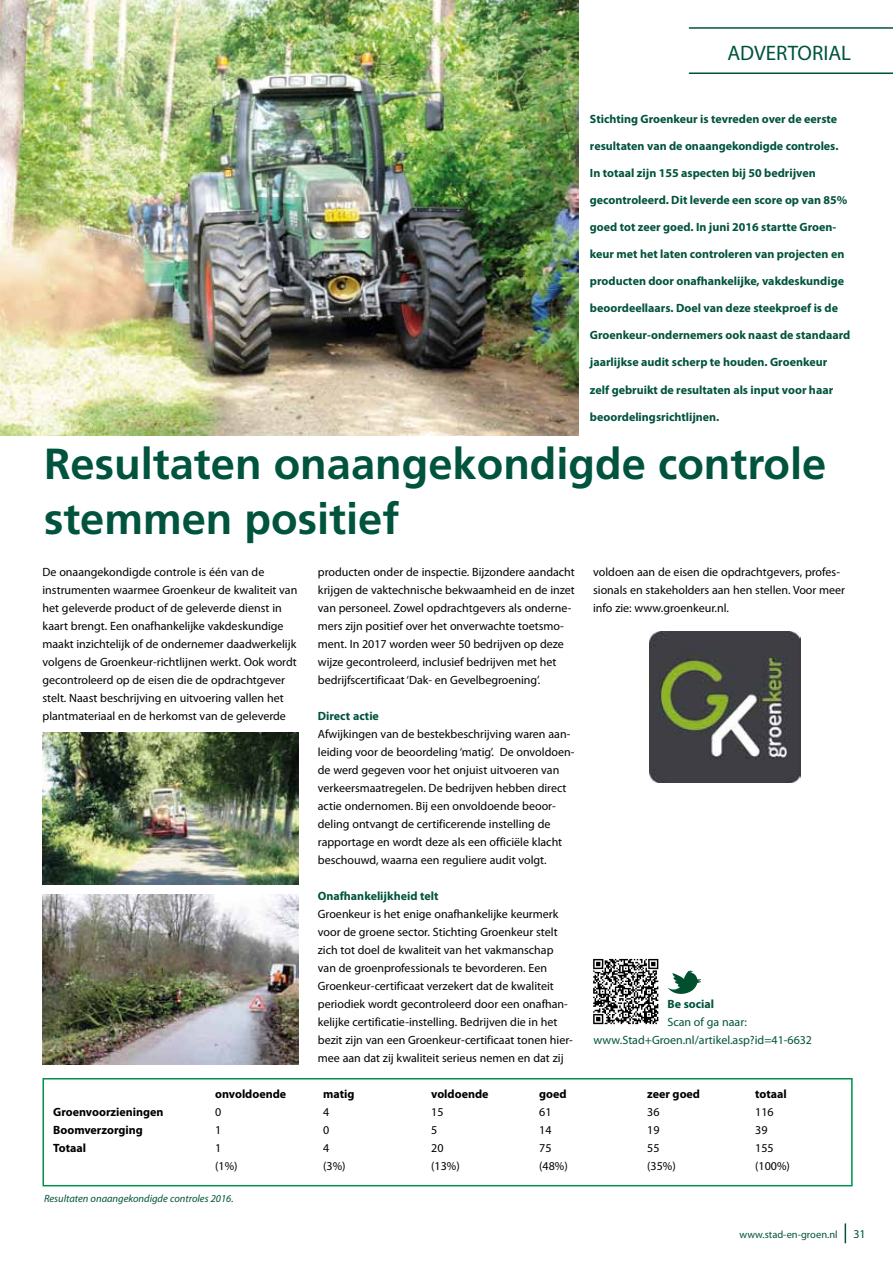
<style>
.page{position:relative;width:893px;height:1263px;background:#fff}
.page>*{position:absolute;margin:0;border:0;box-sizing:border-box;transform-origin:0 0}
.t1{font:700 43.5px/55.5px "Frutiger";color:#00533d}
.t2{font:21px "Myriad Pro";color:#00533d}
.t3{font:12px/18px "Myriad Pro";color:#000}
.t4{font:700 12px "Myriad Pro";color:#00533d}
.t5{font:700 12px "Myriad Pro";color:#000}
.t6{font:12px/18px "Myriad Pro";color:#00533d}
.t7{font:italic 10.5px "Myriad Pro";color:#00533d}
.t8{font:10.5px "Myriad Pro";color:#00533d}
</style>
<div class="page">
<svg style="left:845px;top:1223px;width:1px;height:20px"></svg>
<img style="left:0;top:0;width:579px;height:435px">
<hr style="left:689px;top:72px;width:204px;height:2px;background:#00533d">
<hr style="left:689px;top:27px;width:204px;height:2px;background:#00533d">
<div style="left:43px;top:1078px;width:810px;height:108px;border:2px solid #00904a"></div>
<img style="left:43px;top:895px;width:256px;height:169px">
<img style="left:43px;top:733px;width:256px;height:151px">
<img style="left:649px;top:631px;width:151px;height:152px">
<svg style="left:593px;top:959px;width:65px;height:65px"></svg>
<svg style="left:667px;top:970px;width:34px;height:24px"></svg>
<h2 class="t2" style="left:727px;top:40px;width:125px">ADVERTORIAL</h2>
<p class="t4" style="left:590px;top:112px;width:249px">Stichting Groenkeur is tevreden over de eerste</p>
<p class="t4" style="left:590px;top:139px;width:250px">resultaten van de onaangekondigde controles.</p>
<p class="t4" style="left:590px;top:166px;width:227px">In totaal zijn 155 aspecten bij 50 bedrijven</p>
<p class="t4" style="left:590px;top:193px;width:259px">gecontroleerd. Dit leverde een score op van 85%</p>
<p class="t4" style="left:590px;top:220px;width:248px">goed tot zeer goed. In juni 2016 startte Groen-</p>
<p class="t4" style="left:590px;top:247px;width:256px">keur met het laten controleren van projecten en</p>
<p class="t4" style="left:590px;top:274px;width:256px">producten door onafhankelijke, vakdeskundige</p>
<p class="t4" style="left:590px;top:301px;width:250px">beoordeellaars. Doel van deze steekproef is de</p>
<p class="t4" style="left:590px;top:328px;width:262px">Groenkeur-ondernemers ook naast de standaard</p>
<p class="t4" style="left:590px;top:355px;width:239px">jaarlijkse audit scherp te houden. Groenkeur</p>
<p class="t4" style="left:590px;top:382px;width:245px">zelf gebruikt de resultaten als input voor haar</p>
<p class="t4" style="left:590px;top:409px;width:131px">beoordelingsrichtlijnen.</p>
<h1 class="t1" style="left:44px;top:435px;width:784px">Resultaten onaangekondigde controle stemmen positief</h1>
<p class="t3" style="left:43px;top:563px;width:256px">De onaangekondigde controle is één van de instrumenten waarmee Groenkeur de kwaliteit van het geleverde product of de geleverde dienst in kaart brengt. Een onafhankelijke vakdeskundige maakt inzichtelijk of de ondernemer daadwerkelijk volgens de Groenkeur-richtlijnen werkt. Ook wordt gecontroleerd op de eisen die de opdrachtgever stelt. Naast beschrijving en uitvoering vallen het plantmateriaal en de herkomst van de geleverde</p>
<p class="t3" style="left:318px;top:563px;width:259px">producten onder de inspectie. Bijzondere aandacht krijgen de vaktechnische bekwaamheid en de inzet van personeel. Zowel opdrachtgevers als onderne&shy;mers zijn positief over het onverwachte toetsmo&shy;ment. In 2017 worden weer 50 bedrijven op deze wijze gecontroleerd, inclusief bedrijven met het bedrijfscertificaat ‘Dak- en Gevelbegroening’.</p>
<p class="t4" style="left:318px;top:708px;width:63px">Direct actie</p>
<p class="t3" style="left:318px;top:725px;width:258px">Afwijkingen van de bestekbeschrijving waren aan&shy;leiding voor de beoordeling ‘matig’. De onvoldoen&shy;de werd gegeven voor het onjuist uitvoeren van verkeersmaatregelen. De bedrijven hebben direct actie ondernomen. Bij een onvoldoende beoor&shy;deling ontvangt de certificerende instelling de rapportage en wordt deze als een officiële klacht beschouwd, waarna een reguliere audit volgt.</p>
<p class="t4" style="left:318px;top:888px;width:122px">Onafhankelijkheid telt</p>
<p class="t3" style="left:318px;top:905px;width:257px">Groenkeur is het enige onafhankelijke keurmerk voor de groene sector. Stichting Groenkeur stelt zich tot doel de kwaliteit van het vakmanschap van de groenprofessionals te bevorderen. Een Groenkeur-certificaat verzekert dat de kwaliteit periodiek wordt gecontroleerd door een onafhan&shy;kelijke certificatie-instelling. Bedrijven die in het bezit zijn van een Groenkeur-certificaat tonen hier&shy;mee aan dat zij kwaliteit serieus nemen en dat zij</p>
<p class="t3" style="left:593px;top:563px;width:254px">voldoen aan de eisen die opdrachtgevers, profes&shy;sionals en stakeholders aan hen stellen. Voor meer info zie: www.groenkeur.nl.</p>
<p class="t4" style="left:667px;top:996px;width:48px">Be social</p>
<p class="t6" style="left:594px;top:1013px;width:220px;text-indent:74px">Scan of ga naar: www.Stad+Groen.nl/artikel.asp?id=41-6632</p>
<p class="t5" style="left:215px;top:1086px;width:73px">onvoldoende</p>
<p class="t5" style="left:323px;top:1086px;width:33px">matig</p>
<p class="t5" style="left:431px;top:1086px;width:59px">voldoende</p>
<p class="t5" style="left:539px;top:1086px;width:29px">goed</p>
<p class="t5" style="left:647px;top:1086px;width:54px">zeer goed</p>
<p class="t5" style="left:755px;top:1086px;width:33px">totaal</p>
<p class="t5" style="left:53px;top:1104px;width:112px">Groenvoorzieningen</p>
<p class="t3" style="left:215px;top:1103px;width:8px">0</p>
<p class="t3" style="left:323px;top:1103px;width:8px">4</p>
<p class="t3" style="left:431px;top:1103px;width:14px">15</p>
<p class="t3" style="left:539px;top:1103px;width:14px">61</p>
<p class="t3" style="left:647px;top:1103px;width:14px">36</p>
<p class="t3" style="left:755px;top:1103px;width:20px">116</p>
<p class="t5" style="left:53px;top:1122px;width:91px">Boomverzorging</p>
<p class="t3" style="left:215px;top:1121px;width:8px">1</p>
<p class="t3" style="left:323px;top:1121px;width:8px">0</p>
<p class="t3" style="left:431px;top:1121px;width:8px">5</p>
<p class="t3" style="left:539px;top:1121px;width:14px">14</p>
<p class="t3" style="left:647px;top:1121px;width:14px">19</p>
<p class="t3" style="left:755px;top:1121px;width:14px">39</p>
<p class="t5" style="left:53px;top:1140px;width:34px">Totaal</p>
<p class="t3" style="left:215px;top:1139px;width:8px">1</p>
<p class="t3" style="left:323px;top:1139px;width:8px">4</p>
<p class="t3" style="left:431px;top:1139px;width:14px">20</p>
<p class="t3" style="left:539px;top:1139px;width:14px">75</p>
<p class="t3" style="left:647px;top:1139px;width:14px">55</p>
<p class="t3" style="left:755px;top:1139px;width:20px">155</p>
<p class="t3" style="left:215px;top:1157px;width:24px">(1%)</p>
<p class="t3" style="left:323px;top:1157px;width:24px">(3%)</p>
<p class="t3" style="left:431px;top:1157px;width:30px">(13%)</p>
<p class="t3" style="left:539px;top:1157px;width:30px">(48%)</p>
<p class="t3" style="left:647px;top:1157px;width:30px">(35%)</p>
<p class="t3" style="left:755px;top:1157px;width:36px">(100%)</p>
<p class="t7" style="left:44px;top:1192px;width:191px">Resultaten onaangekondigde controles 2016.</p>
<p class="t8" style="left:739px;top:1228px;width:100px">www.stad-en-groen.nl</p>
<p class="t6" style="left:853px;top:1224px;width:14px">31</p>
</div>
